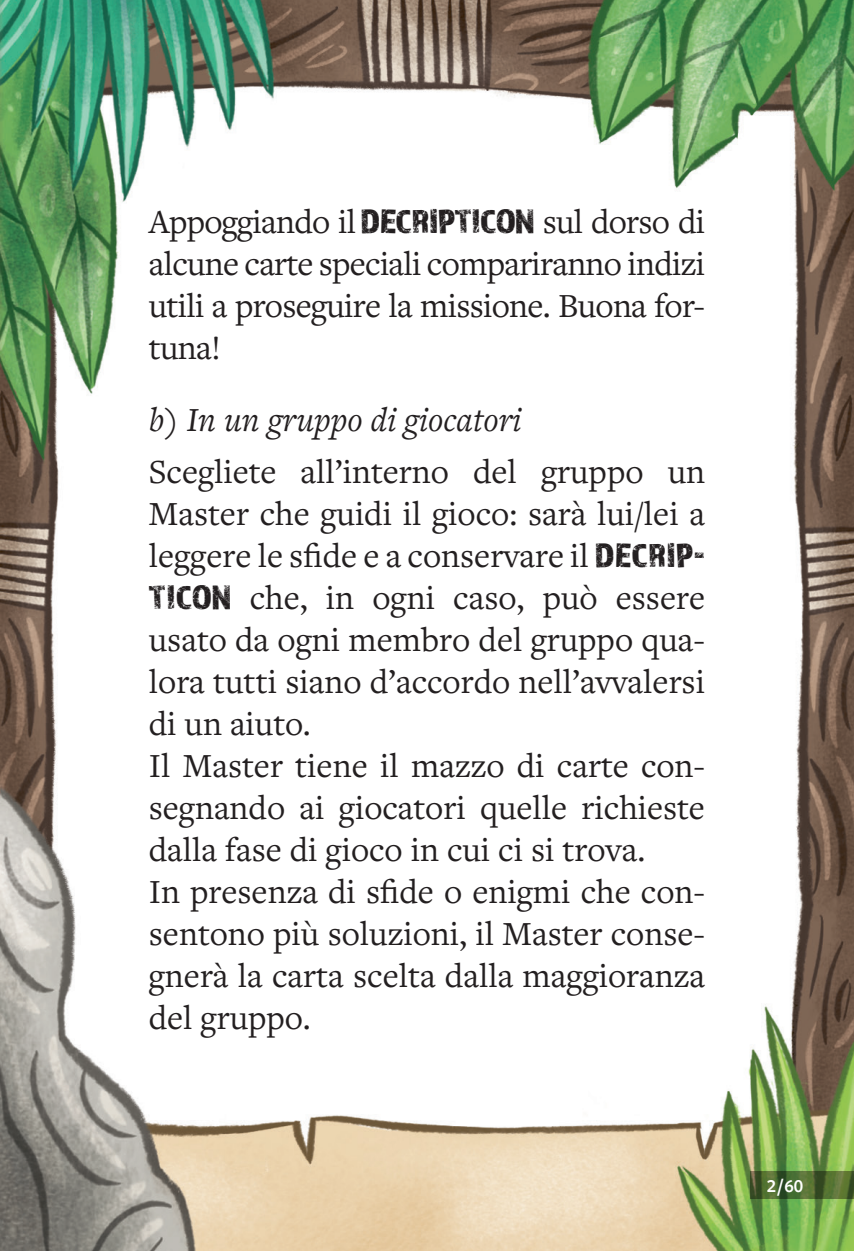
<style>
.page{position:relative;width:854px;height:1251px;background:#fff}
.page>*{position:absolute;margin:0;border:0;box-sizing:border-box;transform-origin:0 0}
.TESTO{font:35px/42px "Freight Text Pro";color:#231f20;text-align:justify}
.Titolo_secondo{font:italic 35px "Freight Text Pro";color:#231f20}
.TESTO-2{font:600 18.9px "Freight Sans Pro";color:#fff}
.s1{font-family:"Almaq Rough"}
</style>
<div class="page">
<img style="left:0;top:0;width:853px;height:1250px">
<svg style="left:749px;top:1171px;width:104px;height:27px;background:#4c6730"></svg>
<p class="TESTO" style="left:149px;top:199px;width:557px">Appoggiando il <span class="s1">DECRIPTICON</span> sul dorso di alcune carte speciali compariranno indizi utili a proseguire la missione. Buona for&shy;tuna!</p>
<p class="Titolo_secondo" style="left:149px;top:396px;width:374px">b) In un gruppo di giocatori</p>
<p class="TESTO" style="left:149px;top:449px;width:557px">Scegliete all’interno del gruppo un Master che guidi il gioco: sarà lui/lei a leggere le sfide e a conservare il <span class="s1">DECRIP-TICON</span> che, in ogni caso, può essere usato da ogni membro del gruppo qua&shy;lora tutti siano d’accordo nell’avvalersi di un aiuto.</p>
<p class="TESTO" style="left:149px;top:743px;width:557px">Il Master tiene il mazzo di carte con&shy;segnando ai giocatori quelle richieste dalla fase di gioco in cui ci si trova.</p>
<p class="TESTO" style="left:149px;top:869px;width:557px">In presenza di sfide o enigmi che con&shy;sentono più soluzioni, il Master conse&shy;gnerà la carta scelta dalla maggioranza del gruppo.</p>
<p class="TESTO-2" style="left:766px;top:1172px;width:38px">2/60</p>
</div>
